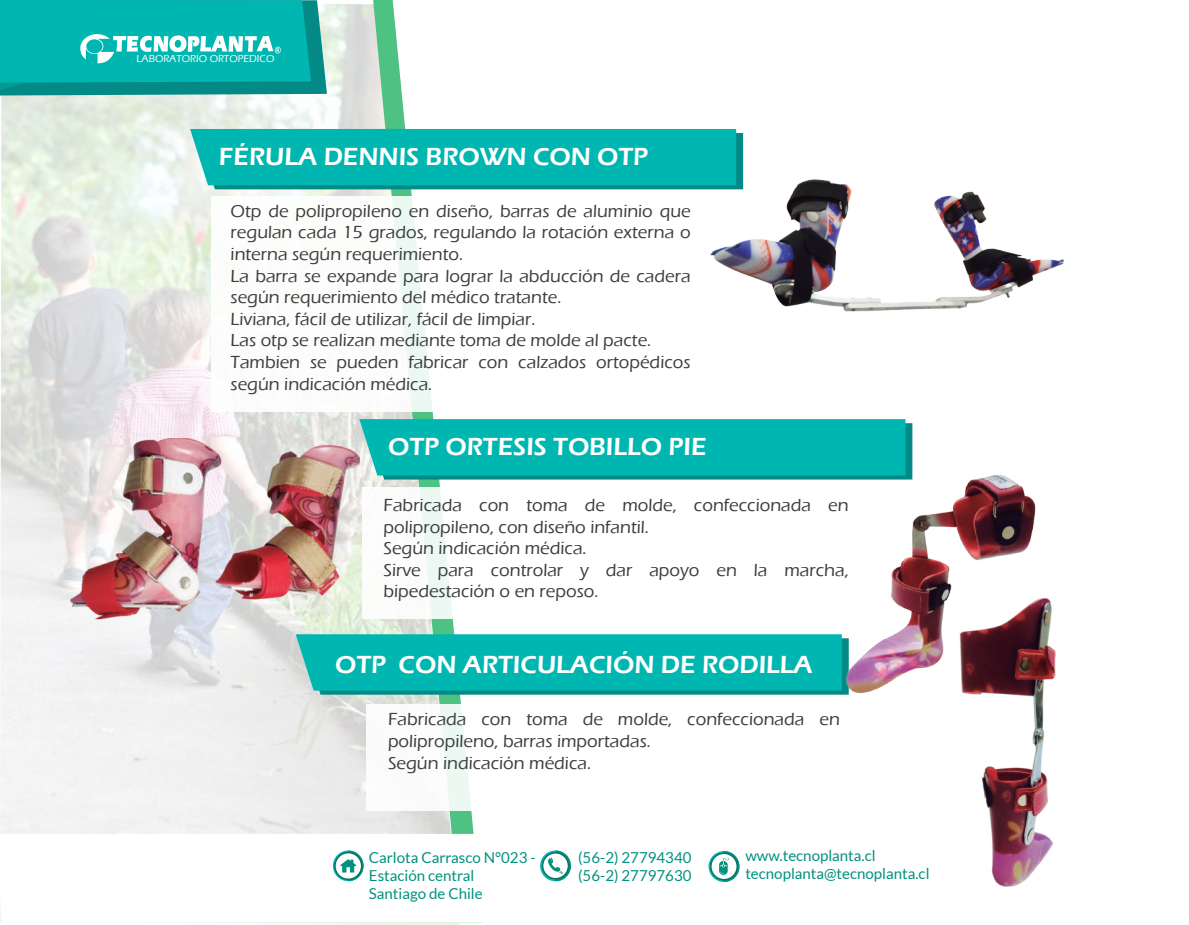
<style>
.page{position:relative;width:1189px;height:925px;background:#fff}
.page>*{position:absolute;margin:0;border:0;box-sizing:border-box;transform-origin:0 0}
.t1{font:600 25.5px "Eras ITC";color:#fff}
.t2{font:500 18px/21.6px "Eras ITC";color:#3e3e3f}
.t3{font:15.15px/18.1px "Lato";color:#00917f}
.t4{font:500 10.35px "Eras ITC";color:#fff}
</style>
<div class="page">
<img style="left:0;top:0;width:460px;height:925px">
<div style="left:211px;top:196px;width:510px;height:215px;background:#fff"></div>
<div style="left:362px;top:488px;width:487px;height:131px;background:#fff"></div>
<div style="left:366px;top:703px;width:488px;height:107px;background:#fff"></div>
<svg style="left:190px;top:129px;width:505px;height:60px"></svg>
<svg style="left:359px;top:419px;width:459px;height:60px"></svg>
<svg style="left:296px;top:634px;width:522px;height:60px"></svg>
<img style="left:695px;top:129px;width:369px;height:183px">
<img style="left:982px;top:714px;width:71px;height:173px">
<img style="left:818px;top:419px;width:238px;height:295px">
<img style="left:70px;top:439px;width:289px;height:180px">
<svg style="left:0;top:0;width:327px;height:95px"></svg>
<svg style="left:0;top:834px;width:740px;height:89px"></svg>
<svg style="left:333px;top:850px;width:31px;height:31px"></svg>
<svg style="left:335px;top:852px;width:27px;height:27px"></svg>
<div style="left:334px;top:852px;width:28px;height:28px;border:2px solid #0c7264;border-radius:50%"></div>
<svg style="left:339px;top:850px;width:25px;height:31px"></svg>
<svg style="left:540px;top:850px;width:31px;height:31px"></svg>
<svg style="left:543px;top:853px;width:25px;height:25px"></svg>
<div style="left:542px;top:852px;width:27px;height:27px;border:2px solid #0c7264;border-radius:50%"></div>
<svg style="left:547px;top:850px;width:24px;height:31px"></svg>
<svg style="left:708px;top:851px;width:31px;height:31px"></svg>
<svg style="left:711px;top:853px;width:26px;height:26px"></svg>
<div style="left:710px;top:852px;width:28px;height:28px;border:2px solid #0c7264;border-radius:50%"></div>
<svg style="left:715px;top:851px;width:24px;height:31px"></svg>
<p class="t4" style="left:136px;top:52px;width:139px">LABORATORIO ORTOPEDICO</p>
<h1 class="t1" style="left:219px;top:142px;width:431px">FÉRULA DENNIS BROWN CON OTP</h1>
<p class="t2" style="left:231px;top:200px;width:461px">Otp de polipropileno en diseño, barras de aluminio que regulan cada 15 grados, regulando la rotación externa o interna según requerimiento.<br>La barra se expande para lograr la abducción de cadera según requerimiento del médico tratante.<br>Liviana, fácil de utilizar, fácil de limpiar.<br>Las otp se realizan mediante toma de molde al pacte.<br>Tambien se pueden fabricar con calzados ortopédicos según indicación médica.</p>
<h1 class="t1" style="left:388px;top:432px;width:320px">OTP ORTESIS TOBILLO PIE</h1>
<p class="t2" style="left:383px;top:494px;width:467px">Fabricada con toma de molde, confeccionada en polipropileno, con diseño infantil.<br>Según indicación médica.<br>Sirve para controlar y dar apoyo en la marcha, bipedestación o en reposo.</p>
<h1 class="t1" style="left:335px;top:650px;width:479px">OTP CON ARTICULACIÓN DE RODILLA</h1>
<p class="t2" style="left:388px;top:709px;width:453px">Fabricada con toma de molde, confeccionada en polipropileno, barras importadas.<br>Según indicación médica.</p>
<p class="t3" style="left:369px;top:848px;width:168px">Carlota Carrasco N°023 -<br>Estación central<br>Santiago de Chile</p>
<p class="t3" style="left:578px;top:848px;width:115px">(56-2) 27794340 (56-2) 27797630</p>
<p class="t3" style="left:745px;top:846px;width:186px">www.tecnoplanta.cl tecnoplanta@tecnoplanta.cl</p>
</div>
